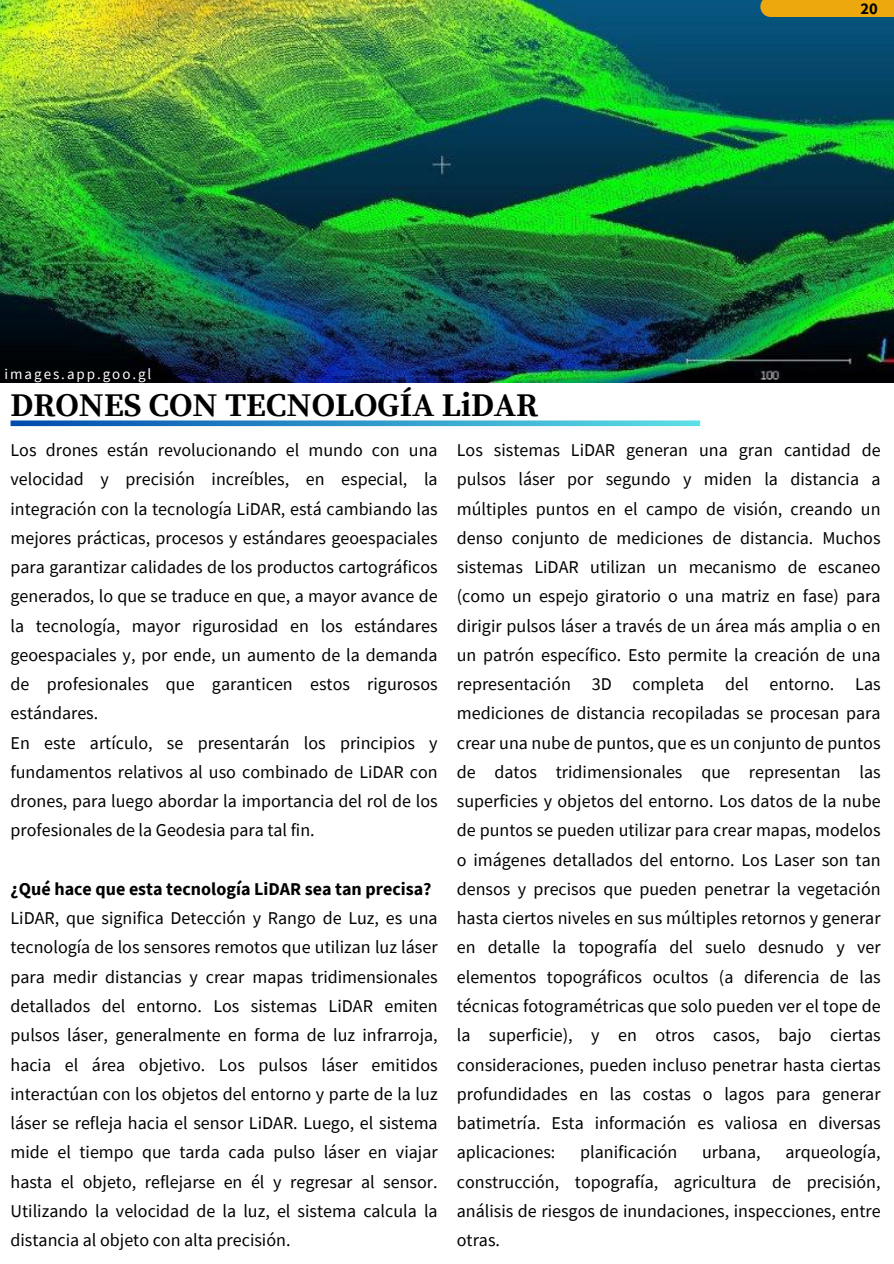
<style>
.page{position:relative;width:894px;height:1264px;background:#fff}
.page>*{position:absolute;margin:0;border:0;box-sizing:border-box;transform-origin:0 0}
.t1{font:700 33px "Source Serif Pro";color:#000}
.t2{font:18px/29.2px "Source Sans Pro";color:#000;text-align:justify}
.t3{font:700 18px "Source Sans Pro";color:#000}
.t4{font:700 16.5px "Source Sans Pro";color:#000}
.t5{font:15px "Source Sans Pro";letter-spacing:.13em;color:#fff}
</style>
<div class="page">
<img style="left:0;top:0;width:893px;height:383px">
<svg style="left:11px;top:420px;width:689px;height:6px;background:#3f9dcd"></svg>
<div style="left:760px;top:0;width:133px;height:17px;background:#eca80c"></div>
<p class="t5" style="left:5px;top:364px;width:148px">images.app.goo.gl</p>
<p class="t4" style="left:860px;top:-2px;width:19px">20</p>
<h1 class="t1" style="left:11px;top:386px;width:529px">DRONES CON TECNOLOGÍA LiDAR</h1>
<p class="t2" style="left:11px;top:435px;width:428px;text-align:left">Los drones están revolucionando el mundo con una velocidad y precisión increíbles, en especial, la integración con la tecnología LiDAR, está cambiando las mejores prácticas, procesos y estándares geoespaciales para garantizar calidades de los productos cartográficos generados, lo que se traduce en que, a mayor avance de la tecnología, mayor rigurosidad en los estándares geoespaciales y, por ende, un aumento de la demanda de profesionales que garanticen estos rigurosos estándares.<br>En este artículo, se presentarán los principios y fundamentos relativos al uso combinado de LiDAR con drones, para luego abordar la importancia del rol de los profesionales de la Geodesia para tal fin.</p>
<p class="t3" style="left:11px;top:877px;width:422px">¿Qué hace que esta tecnología LiDAR sea tan precisa?</p>
<p class="t2" style="left:11px;top:903px;width:428px">LiDAR, que significa Detección y Rango de Luz, es una tecnología de los sensores remotos que utilizan luz láser para medir distancias y crear mapas tridimensionales detallados del entorno. Los sistemas LiDAR emiten pulsos láser, generalmente en forma de luz infrarroja, hacia el área objetivo. Los pulsos láser emitidos interactúan con los objetos del entorno y parte de la luz láser se refleja hacia el sensor LiDAR. Luego, el sistema mide el tiempo que tarda cada pulso láser en viajar hasta el objeto, reflejarse en él y regresar al sensor.<br>Utilizando la velocidad de la luz, el sistema calcula la distancia al objeto con alta precisión.</p>
<p class="t2" style="left:456px;top:435px;width:425px">Los sistemas LiDAR generan una gran cantidad de pulsos láser por segundo y miden la distancia a múltiples puntos en el campo de visión, creando un denso conjunto de mediciones de distancia. Muchos sistemas LiDAR utilizan un mecanismo de escaneo (como un espejo giratorio o una matriz en fase) para dirigir pulsos láser a través de un área más amplia o en un patrón específico. Esto permite la creación de una representación 3D completa del entorno. Las mediciones de distancia recopiladas se procesan para crear una nube de puntos, que es un conjunto de puntos de datos tridimensionales que representan las superficies y objetos del entorno. Los datos de la nube de puntos se pueden utilizar para crear mapas, modelos o imágenes detallados del entorno. Los Laser son tan densos y precisos que pueden penetrar la vegetación hasta ciertos niveles en sus múltiples retornos y generar en detalle la topografía del suelo desnudo y ver elementos topográficos ocultos (a diferencia de las técnicas fotogramétricas que solo pueden ver el tope de la superficie), y en otros casos, bajo ciertas consideraciones, pueden incluso penetrar hasta ciertas profundidades en las costas o lagos para generar batimetría. Esta información es valiosa en diversas aplicaciones:</p>
<p class="t2" style="left:456px;top:1137px;width:425px;text-indent:328px">arqueología, construcción, topografía, agricultura de precisión, análisis de riesgos de inundaciones, inspecciones, entre otras.</p>
<p class="t2" style="left:580px;top:1137px;width:99px">planificación</p>
<p class="t2" style="left:702px;top:1137px;width:60px">urbana,</p>
</div>
